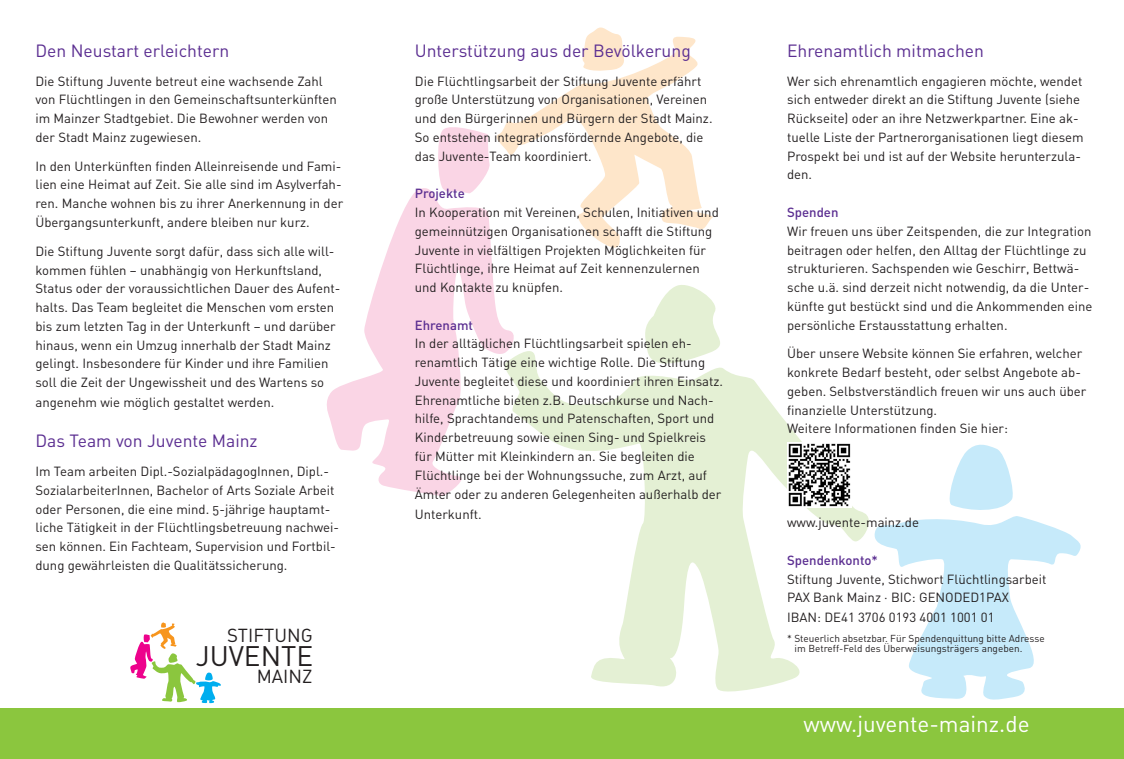
<style>
.page{position:relative;width:1124px;height:759px;background:#fff}
.page>*{position:absolute;margin:0;border:0;box-sizing:border-box;transform-origin:0 0}
.t1{font:27.88px "DIN Regular Alternate";color:#231f20}
.t2{font:22.5px "DIN Regular Alternate";color:#fff}
.t3{font:18.62px "DIN Regular Alternate";color:#231f20}
.t4{font:17.5px "DIN Regular Alternate";color:#5b2e91}
.t5{font:13.12px/18.8px "DIN Regular Alternate";color:#231f20}
.t6{font:13.12px/20px "DIN";color:#231f20}
.t7{font:500 13.12px "DIN";color:#5b2e91}
.t8{font:10px/10px "DIN Regular Alternate";color:#231f20}
</style>
<div class="page">
<svg style="left:519px;top:351px;width:350px;height:341px"></svg>
<svg style="left:642px;top:285px;width:92px;height:91px"></svg>
<svg style="left:496px;top:36px;width:217px;height:212px"></svg>
<svg style="left:578px;top:27px;width:47px;height:45px"></svg>
<svg style="left:874px;top:516px;width:207px;height:184px"></svg>
<svg style="left:949px;top:444px;width:64px;height:66px"></svg>
<svg style="left:327px;top:182px;width:192px;height:314px"></svg>
<svg style="left:435px;top:127px;width:56px;height:67px"></svg>
<div style="left:0;top:707px;width:1123px;height:51px;background:#8bc63e"></div>
<svg style="left:130px;top:622px;width:91px;height:81px"></svg>
<img style="left:787px;top:442px;width:64px;height:65px">
<h3 class="t4" style="left:35px;top:40px;width:195px">Den Neustart erleichtern</h3>
<p class="t5" style="left:35px;top:71px;width:303px">Die Stiftung Juvente betreut eine wachsende Zahl von Flüchtlingen in den Gemeinschaftsunterkünften im Mainzer Stadtgebiet. Die Bewohner werden von der Stadt Mainz zugewiesen.</p>
<p class="t5" style="left:35px;top:156px;width:309px">In den Unterkünften finden Alleinreisende und Fami&shy;lien eine Heimat auf Zeit. Sie alle sind im Asylverfah&shy;ren. Manche wohnen bis zu ihrer Anerkennung in der Übergangsunterkunft, andere bleiben nur kurz.</p>
<p class="t5" style="left:35px;top:241px;width:306px">Die Stiftung Juvente sorgt dafür, dass sich alle will&shy;kommen fühlen – unabhängig von Herkunftsland, Status oder der voraussichtlichen Dauer des Aufent&shy;halts. Das Team begleitet die Menschen vom ersten bis zum letzten Tag in der Unterkunft – und darüber hinaus, wenn ein Umzug innerhalb der Stadt Mainz gelingt. Insbesondere für Kinder und ihre Familien soll die Zeit der Ungewissheit und des Wartens so</p>
<p class="t5" style="left:35px;top:392px;width:240px">angenehm wie möglich gestaltet werden.</p>
<h3 class="t4" style="left:35px;top:430px;width:224px">Das Team von Juvente Mainz</h3>
<p class="t5" style="left:35px;top:461px;width:305px">Im Team arbeiten Dipl.-SozialpädagogInnen, Dipl.- SozialarbeiterInnen, Bachelor of Arts Soziale Arbeit oder Personen, die eine mind. 5-jährige hauptamt&shy;liche Tätigkeit in der Flüchtlingsbetreuung nachwei&shy;sen können. Ein Fachteam, Supervision und Fortbil&shy;dung gewährleisten die Qualitätssicherung.</p>
<h3 class="t3" style="left:227px;top:624px;width:87px">STIFTUNG</h3>
<h1 class="t1" style="left:196px;top:638px;width:119px">JUVENTE</h1>
<h3 class="t3" style="left:257px;top:664px;width:57px">MAINZ</h3>
<h3 class="t4" style="left:415px;top:40px;width:277px">Unterstützung aus der Bevölkerung</h3>
<p class="t5" style="left:415px;top:71px;width:299px">Die Flüchtlingsarbeit der Stiftung Juvente erfährt große Unterstützung von Organisationen, Vereinen und den Bürgerinnen und Bürgern der Stadt Mainz.<br>So entstehen integrationsfördernde Angebote, die das Juvente-Team koordiniert.</p>
<p class="t7" style="left:415px;top:185px;width:51px">Projekte</p>
<p class="t5" style="left:415px;top:202px;width:305px">In Kooperation mit Vereinen, Schulen, Initiativen und gemeinnützigen Organisationen schafft die Stiftung Juvente in vielfältigen Projekten Möglichkeiten für Flüchtlinge, ihre Heimat auf Zeit kennenzulernen und Kontakte zu knüpfen.</p>
<p class="t7" style="left:415px;top:316px;width:60px">Ehrenamt</p>
<p class="t5" style="left:415px;top:334px;width:310px">In der alltäglichen Flüchtlingsarbeit spielen eh&shy;renamtlich Tätige eine wichtige Rolle. Die Stiftung Juvente begleitet diese und koordiniert ihren Einsatz.<br>Ehrenamtliche bieten z.B. Deutschkurse und Nach&shy;hilfe, Sprachtandems und Patenschaften, Sport und Kinderbetreuung sowie einen Sing- und Spielkreis für Mütter mit Kleinkindern an. Sie begleiten die Flüchtlinge bei der Wohnungssuche, zum Arzt, auf Ämter oder zu anderen Gelegenheiten außerhalb der</p>
<p class="t5" style="left:415px;top:504px;width:68px">Unterkunft.</p>
<h3 class="t4" style="left:787px;top:40px;width:198px">Ehrenamtlich mitmachen</h3>
<p class="t5" style="left:787px;top:71px;width:298px">Wer sich ehrenamtlich engagieren möchte, wendet sich entweder direkt an die Stiftung Juvente (siehe Rückseite) oder an ihre Netzwerkpartner. Eine ak&shy;tuelle Liste der Partnerorganisationen liegt diesem Prospekt bei und ist auf der Website herunterzula&shy;den.</p>
<p class="t7" style="left:787px;top:204px;width:53px">Spenden</p>
<p class="t5" style="left:787px;top:221px;width:307px">Wir freuen uns über Zeitspenden, die zur Integration beitragen oder helfen, den Alltag der Flüchtlinge zu strukturieren. Sachspenden wie Geschirr, Bettwä&shy;sche u.ä. sind derzeit nicht notwendig, da die Unter&shy;künfte gut bestückt sind und die Ankommenden eine persönliche Erstausstattung erhalten.</p>
<p class="t5" style="left:787px;top:344px;width:301px">Über unsere Website können Sie erfahren, welcher konkrete Bedarf besteht, oder selbst Angebote ab&shy;geben. Selbstverständlich freuen wir uns auch über finanzielle Unterstützung.<br>Weitere Informationen finden Sie hier:</p>
<p class="t5" style="left:787px;top:512px;width:133px">www.juvente-mainz.de</p>
<p class="t7" style="left:787px;top:551px;width:92px">Spendenkonto*</p>
<p class="t5" style="left:787px;top:569px;width:261px">Stiftung Juvente, Stichwort Flüchtlingsarbeit</p>
<p class="t6" style="left:787px;top:587px;width:223px">PAX Bank Mainz · BIC: GENODED1PAX<br>IBAN: DE41 3706 0193 4001 1001 01</p>
<p class="t8" style="left:794px;top:633px;width:251px;text-indent:-7px">* Steuerlich absetzbar. Für Spendenquittung bitte Adresse im Betreff-Feld des Überweisungsträgers angeben.</p>
<h2 class="t2" style="left:803px;top:709px;width:227px">www.juvente-mainz.de</h2>
</div>
